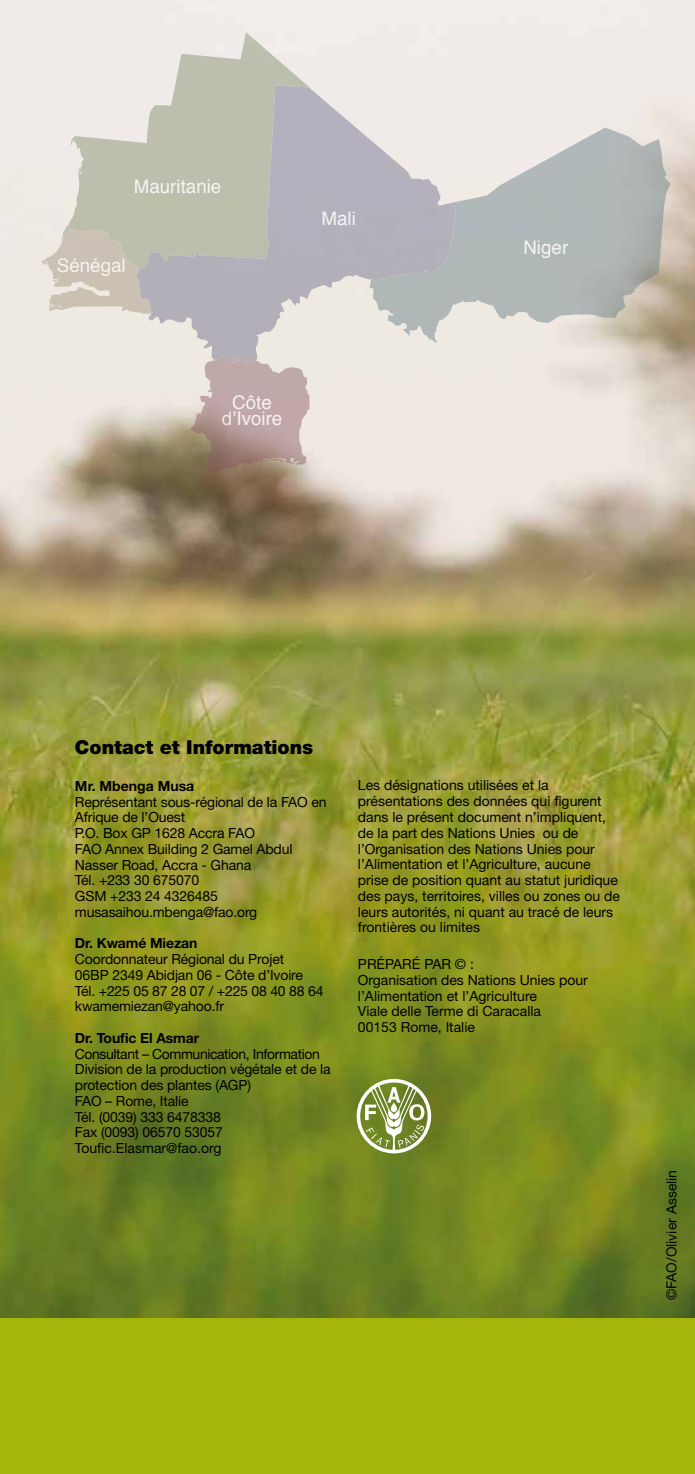
<style>
.page{position:relative;width:695px;height:1474px;background:#fff}
.page>*{position:absolute;margin:0;border:0;box-sizing:border-box;transform-origin:0 0}
.t1{font:900 19.25px "Helvetica Neue LT Std";color:#000}
.t2{font:18.72px/15.4px "Helvetica";color:#fff;text-align:center}
.t3{font:14px/15.8px "Helvetica Neue LT Std";color:#000}
.t4{font:700 14px "Helvetica Neue LT Std";letter-spacing:-.01em;color:#000}
</style>
<div class="page">
<img style="left:0;top:0;width:694px;height:1318px">
<svg style="left:356px;top:1078px;width:75px;height:75px"></svg>
<div style="left:0;top:1318px;width:694px;height:155px;background:#a4b60b"></div>
<svg style="left:41px;top:228px;width:94px;height:86px;background:#d7d0c4"></svg>
<svg style="left:456px;top:127px;width:214px;height:215px;background:#c0c2bf"></svg>
<svg style="left:61px;top:32px;width:249px;height:236px;background:#dad7ce"></svg>
<svg style="left:135px;top:85px;width:321px;height:278px;background:#c5c4c2"></svg>
<svg style="left:190px;top:355px;width:119px;height:119px;background:#bba59f"></svg>
<h2 class="t2" style="left:134px;top:179px;width:89px">Mauritanie</h2>
<h2 class="t2" style="left:57px;top:258px;width:70px">Sénégal</h2>
<h2 class="t2" style="left:321px;top:211px;width:36px">Mali</h2>
<h2 class="t2" style="left:222px;top:395px;width:62px">Côte d’Ivoire</h2>
<h2 class="t2" style="left:523px;top:240px;width:46px">Niger</h2>
<h1 class="t1" style="left:75px;top:735px;width:240px">Contact et Informations</h1>
<p class="t4" style="left:75px;top:777px;width:121px">Mr. Mbenga Musa</p>
<p class="t3" style="left:75px;top:793px;width:253px">Représentant sous-régional de la FAO en<br>Afrique de l’Ouest<br>P.O. Box GP 1628 Accra FAO<br>FAO Annex Building 2 Gamel Abdul<br>Nasser Road, Accra - Ghana<br>Tél. +233 30 675070<br>GSM +233 24 4326485 musasaihou.mbenga@fao.org</p>
<p class="t4" style="left:75px;top:934px;width:124px">Dr. Kwamé Miezan</p>
<p class="t3" style="left:75px;top:951px;width:250px">Coordonnateur Régional du Projet<br>06BP 2349 Abidjan 06 - Côte d’Ivoire<br>Tél. +225 05 87 28 07 / +225 08 40 88 64 kwamemiezan@yahoo.fr</p>
<p class="t4" style="left:75px;top:1029px;width:126px">Dr. Toufic El Asmar</p>
<p class="t3" style="left:75px;top:1045px;width:257px">Consultant – Communication, Information<br>Division de la production végétale et de la protection des plantes (AGP)<br>FAO – Rome, Italie<br>Tél. (0039) 333 6478338<br>Fax (0093) 06570 53057<br>Toufic.Elasmar@fao.org</p>
<p class="t3" style="left:358px;top:777px;width:263px">Les désignations utilisées et la présentations des données qui figurent dans le présent document n’impliquent, de la part des Nations Unies ou de l’Organisation des Nations Unies pour l’Alimentation et l’Agriculture, aucune prise de position quant au statut juridique des pays, territoires, villes ou zones ou de leurs autorités, ni quant au tracé de leurs frontières ou limites</p>
<p class="t3" style="left:358px;top:956px;width:231px">PRÉPARÉ PAR © :<br>Organisation des Nations Unies pour l’Alimentation et l’Agriculture<br>Viale delle Terme di Caracalla<br>00153 Rome, Italie</p>
<p class="t3" style="left:663px;top:1300px;width:132px;rotate:-90deg">©FAO/Olivier Asselin</p>
</div>
